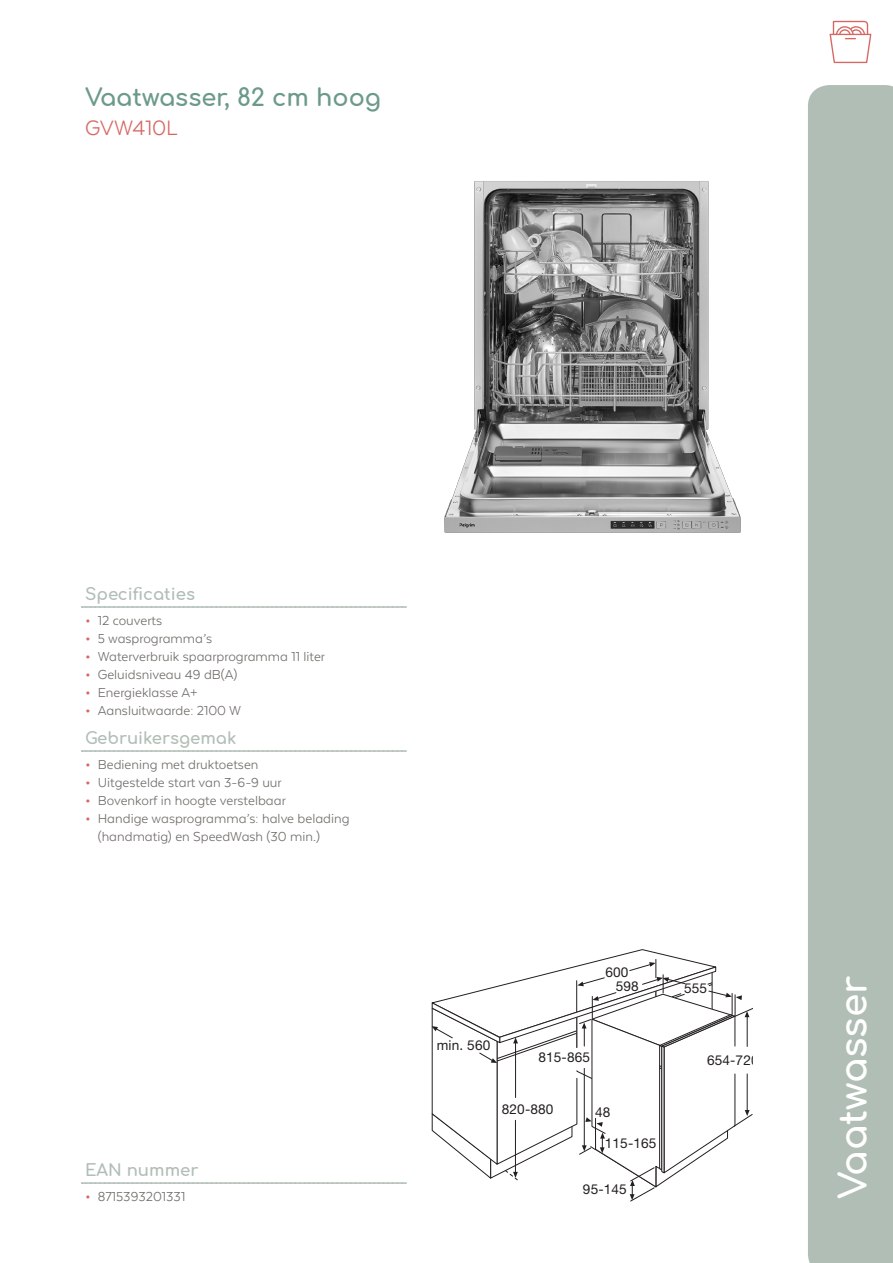
<style>
.page{position:relative;width:893px;height:1263px;background:#fff}
.page>*{position:absolute;margin:0;border:0;box-sizing:border-box;transform-origin:0 0}
.t1{font:700 37.5px "Comfortaa";color:#fff}
.Productomschrijving{font:700 24px "Comfortaa";color:#6c9a89}
.Typenummer{font:24px "Texta Alt";letter-spacing:-.005em;color:#d86762}
.producttekst_tussenk{font:700 16.5px "Comfortaa";color:#b1beb5}
.Producttekst_tussenk{font:700 16.5px "Comfortaa";color:#b1beb5}
.producttekst_bullet{font:15px/18px "Texta Alt";color:#706d68}
.t2{font:13.65px "Helvetica Neue";letter-spacing:.01em;color:#231f20}
.s1{font-weight:700;font-size:18px;color:#d86762}
</style>
<div class="page">
<div style="left:808px;top:85px;width:85px;height:1178px;background:#b1beb5"></div>
<svg style="left:829px;top:20px;width:43px;height:44px"></svg>
<img style="left:444px;top:181px;width:297px;height:352px">
<svg style="left:82px;top:606px;width:324px;height:2px"></svg>
<svg style="left:82px;top:750px;width:324px;height:2px"></svg>
<svg style="left:82px;top:1182px;width:324px;height:2px"></svg>
<svg style="left:432px;top:949px;width:321px;height:252px"></svg>
<p class="Productomschrijving" style="left:85px;top:75px;width:298px">Vaatwasser, 82 cm hoog</p>
<p class="Typenummer" style="left:85px;top:115px;width:94px">GVW410L</p>
<p class="producttekst_tussenk" style="left:85px;top:579px;width:112px">Specificaties</p>
<p class="producttekst_bullet" style="left:85px;top:611px;width:79px"><span class="s1">•</span> 12 couverts</p>
<p class="producttekst_bullet" style="left:85px;top:629px;width:129px"><span class="s1">•</span> 5 wasprogramma’s</p>
<p class="producttekst_bullet" style="left:85px;top:647px;width:241px"><span class="s1">•</span> Waterverbruik spaarprogramma 11 liter</p>
<p class="producttekst_bullet" style="left:85px;top:665px;width:154px"><span class="s1">•</span> Geluidsniveau 49 dB(A)</p>
<p class="producttekst_bullet" style="left:85px;top:683px;width:114px"><span class="s1">•</span> Energieklasse A+</p>
<p class="producttekst_bullet" style="left:85px;top:701px;width:158px"><span class="s1">•</span> Aansluitwaarde: 2100 W</p>
<p class="producttekst_tussenk" style="left:85px;top:723px;width:153px">Gebruikersgemak</p>
<p class="producttekst_bullet" style="left:85px;top:755px;width:175px"><span class="s1">•</span> Bediening met druktoetsen</p>
<p class="producttekst_bullet" style="left:85px;top:773px;width:198px"><span class="s1">•</span> Uitgestelde start van 3-6-9 uur</p>
<p class="producttekst_bullet" style="left:85px;top:791px;width:202px"><span class="s1">•</span> Bovenkorf in hoogte verstelbaar</p>
<p class="producttekst_bullet" style="left:98px;top:809px;width:253px;text-indent:-13px"><span class="s1">•</span> Handige wasprogramma’s: halve belading (handmatig) en SpeedWash (30 min.)</p>
<p class="Producttekst_tussenk" style="left:85px;top:1155px;width:115px">EAN nummer</p>
<p class="producttekst_bullet" style="left:85px;top:1187px;width:102px"><span class="s1">•</span> 8715393201331</p>
<p class="t2" style="left:605px;top:964px;width:25px">600</p>
<p class="t2" style="left:616px;top:978px;width:25px">598</p>
<p class="t2" style="left:437px;top:1037px;width:55px">min. 560</p>
<p class="t2" style="left:538px;top:1049px;width:53px">815-865</p>
<p class="t2" style="left:502px;top:1101px;width:53px">820-880</p>
<p class="t2" style="left:595px;top:1104px;width:17px">48</p>
<p class="t2" style="left:605px;top:1135px;width:53px">115-165</p>
<p class="t2" style="left:583px;top:1181px;width:45px">95-145</p>
<p class="t2" style="left:684px;top:980px;width:25px">555</p>
<p class="t2" style="left:707px;top:1052px;width:53px">654-720</p>
<p class="t1" style="left:819px;top:1199px;width:225px;rotate:-90deg">Vaatwasser</p>
</div>
